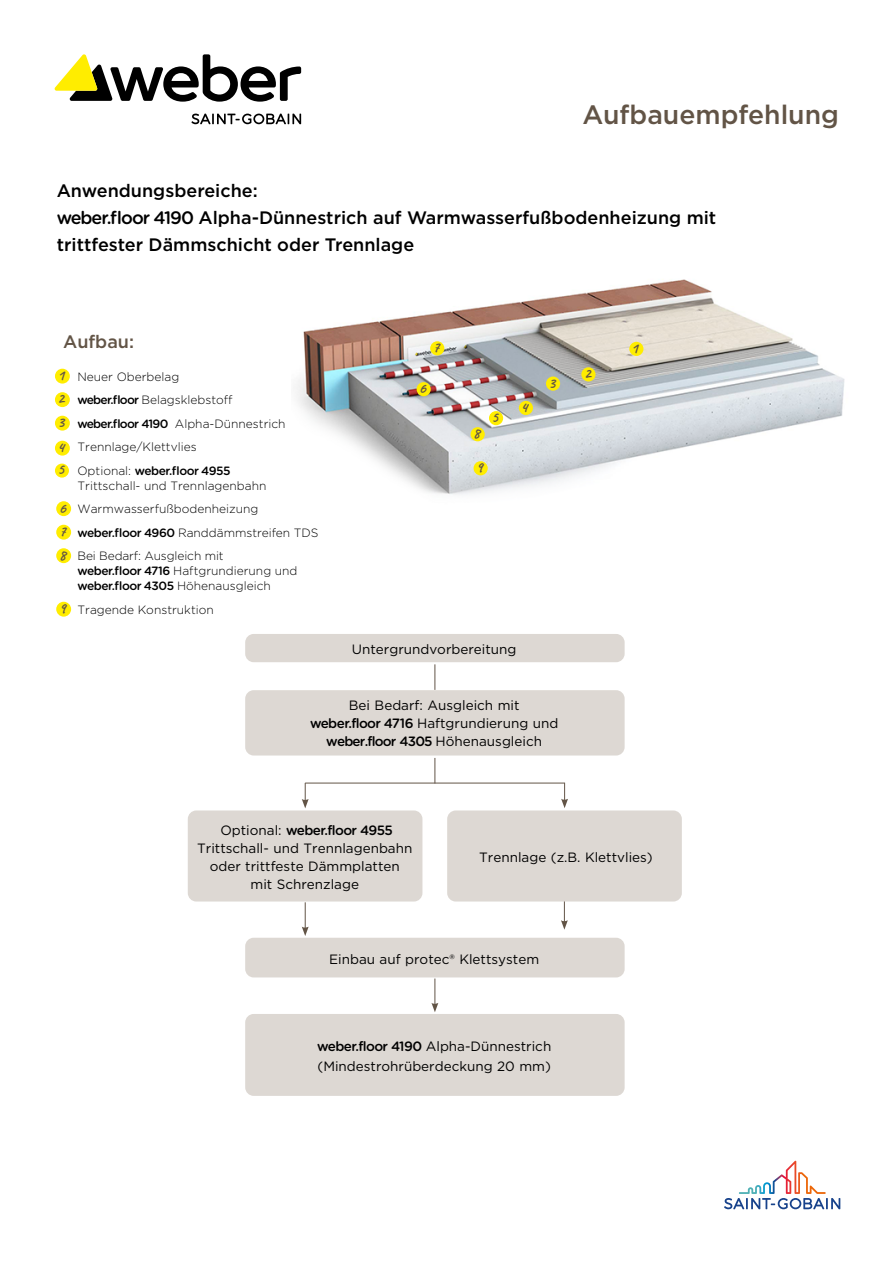
<style>
.page{position:relative;width:893px;height:1263px;background:#fff}
.page>*{position:absolute;margin:0;border:0;box-sizing:border-box;transform-origin:0 0}
.t1{font:500 26.55px "Gotham";color:#625446}
.t2{font:500 18px/26.7px "Gotham";color:#000}
.t3{font:500 18px "Gotham";color:#625446}
.t4{font:700 15px "Caveat";color:#625446}
.t5{font:13.5px/18px "Gotham";color:#000;text-align:center}
.t6{font:500 13.5px "Gotham Rounded";letter-spacing:-.06em;color:#000}
.t7{font:300 12px/23.5px "Gotham";color:#000}
.t8{font:500 12px "Gotham Rounded";letter-spacing:-.04em;color:#000}
.s1{font-family:"Gotham Rounded"}
.s2{font-family:"Gotham Rounded";font-weight:500}
.s3{font-family:"Gotham";font-weight:300}
.s4{font-family:"Caveat";font-weight:700;font-size:15px;color:#625446}
.s5{font-family:"Gotham";font-weight:400}
</style>
<div class="page">
<svg style="left:724px;top:1161px;width:116px;height:48px"></svg>
<svg style="left:191px;top:114px;width:110px;height:10px"></svg>
<svg style="left:54px;top:54px;width:247px;height:48px"></svg>
<svg style="left:561px;top:783px;width:7px;height:25px"></svg>
<svg style="left:561px;top:901px;width:7px;height:29px"></svg>
<div style="left:188px;top:810px;width:234px;height:91px;background:#ddd8d3;border-radius:9px"></div>
<div style="left:245px;top:938px;width:380px;height:39px;background:#ddd8d3;border-radius:9px"></div>
<div style="left:245px;top:1014px;width:380px;height:82px;background:#ddd8d3;border-radius:9px"></div>
<svg style="left:434px;top:758px;width:1px;height:25px"></svg>
<svg style="left:302px;top:902px;width:7px;height:34px"></svg>
<svg style="left:431px;top:978px;width:7px;height:34px"></svg>
<div style="left:245px;top:690px;width:380px;height:65px;background:#ddd8d3;border-radius:9px"></div>
<div style="left:447px;top:810px;width:235px;height:91px;background:#ddd8d3;border-radius:9px"></div>
<svg style="left:302px;top:783px;width:7px;height:25px"></svg>
<hr style="left:305px;top:783px;width:259px;height:1px;background:#625446">
<svg style="left:434px;top:664px;width:1px;height:26px"></svg>
<div style="left:245px;top:634px;width:380px;height:28px;background:#ddd8d3;border-radius:9px"></div>
<img style="left:296px;top:279px;width:549px;height:216px">
<div style="left:519px;top:401px;width:14px;height:14px;background:#ffed00;border-radius:50%"></div>
<div style="left:546px;top:376px;width:14px;height:15px;background:#ffed00;border-radius:50%"></div>
<div style="left:581px;top:367px;width:14px;height:14px;background:#ffed00;border-radius:50%"></div>
<div style="left:629px;top:342px;width:14px;height:14px;background:#ffed00;border-radius:50%"></div>
<div style="left:489px;top:411px;width:14px;height:14px;background:#ffed00;border-radius:50%"></div>
<div style="left:430px;top:341px;width:14px;height:14px;background:#ffed00;border-radius:50%"></div>
<div style="left:474px;top:461px;width:14px;height:14px;background:#ffed00;border-radius:50%"></div>
<div style="left:471px;top:427px;width:14px;height:14px;background:#ffed00;border-radius:50%"></div>
<div style="left:417px;top:382px;width:14px;height:14px;background:#ffed00;border-radius:50%"></div>
<div style="left:55px;top:369px;width:15px;height:15px;background:#ffed00;border-radius:50%"></div>
<div style="left:55px;top:392px;width:15px;height:15px;background:#ffed00;border-radius:50%"></div>
<div style="left:55px;top:416px;width:15px;height:15px;background:#ffed00;border-radius:50%"></div>
<div style="left:55px;top:441px;width:15px;height:15px;background:#ffed00;border-radius:50%"></div>
<div style="left:55px;top:464px;width:14px;height:14px;background:#ffed00;border-radius:50%"></div>
<div style="left:56px;top:501px;width:15px;height:15px;background:#ffed00;border-radius:50%"></div>
<div style="left:56px;top:525px;width:15px;height:15px;background:#ffed00;border-radius:50%"></div>
<div style="left:56px;top:548px;width:15px;height:15px;background:#ffed00;border-radius:50%"></div>
<div style="left:56px;top:602px;width:15px;height:15px;background:#ffed00;border-radius:50%"></div>
<h1 class="t1" style="left:582px;top:97px;width:258px">Aufbauempfehlung</h1>
<h2 class="t2" style="left:57px;top:177px;width:661px">Anwendungsbereiche:<br><span class="s1">weber.floor 4190</span> Alpha-Dünnestrich auf Warmwasserfußbodenheizung mit trittfester Dämmschicht oder Trennlage</h2>
<h2 class="t3" style="left:63px;top:329px;width:72px">Aufbau:</h2>
<p class="t7" style="left:77px;top:364px;width:210px">Neuer Oberbelag<br><span class="s2">weber.floor</span> Belagsklebstoff <span class="s2">weber.floor 4190</span> Alpha-Dünnestrich<br>Trennlage/Klettvlies</p>
<p class="t8" style="left:77px;top:462px;width:155px"><span class="s3">Optional:</span> weber.floor 4955</p>
<p class="t7" style="left:59px;top:473px;width:261px;text-indent:19px">Trittschall- und Trennlagenbahn<br><span class="s4">6</span> Warmwasserfußbodenheizung<br><span class="s4">7</span> <span class="s2">weber.floor 4960</span> Randdämmstreifen TDS <span class="s4">8</span> Bei Bedarf: Ausgleich mit</p>
<p class="t7" style="left:77px;top:559px;width:222px"><span class="s2">weber.floor 4716</span> Haftgrundierung und</p>
<p class="t8" style="left:77px;top:577px;width:195px">weber.floor 4305 <span class="s3">Höhenausgleich</span></p>
<p class="t7" style="left:59px;top:597px;width:156px"><span class="s4">9</span> Tragende Konstruktion</p>
<p class="t4" style="left:58px;top:366px;width:8px">1</p>
<p class="t4" style="left:58px;top:389px;width:8px">2</p>
<p class="t4" style="left:58px;top:413px;width:8px">3</p>
<p class="t4" style="left:57px;top:437px;width:8px">4</p>
<p class="t4" style="left:57px;top:460px;width:8px">5</p>
<p class="t4" style="left:433px;top:338px;width:8px">7</p>
<p class="t4" style="left:419px;top:379px;width:9px">6</p>
<p class="t4" style="left:473px;top:424px;width:8px">8</p>
<p class="t4" style="left:491px;top:408px;width:8px">5</p>
<p class="t4" style="left:476px;top:458px;width:8px">9</p>
<p class="t4" style="left:521px;top:398px;width:8px">4</p>
<p class="t4" style="left:548px;top:374px;width:8px">3</p>
<p class="t5" style="left:352px;top:640px;width:166px">Untergrundvorbereitung</p>
<p class="t5" style="left:310px;top:696px;width:250px">Bei Bedarf: Ausgleich mit<br><span class="s2">weber.floor 4716</span> Haftgrundierung und</p>
<p class="t6" style="left:326px;top:732px;width:217px">weber.floor 4305 <span class="s5">Höhenausgleich</span></p>
<p class="t4" style="left:584px;top:364px;width:8px">2</p>
<p class="t4" style="left:631px;top:339px;width:8px">1</p>
<p class="t6" style="left:220px;top:821px;width:174px"><span class="s5">Optional:</span> weber.floor 4955</p>
<p class="t5" style="left:197px;top:839px;width:217px">Trittschall- und Trennlagenbahn oder trittfeste Dämmplatten mit Schrenzlage</p>
<p class="t5" style="left:479px;top:848px;width:175px">Trennlage (z.B. Klettvlies)</p>
<p class="t5" style="left:329px;top:950px;width:212px">Einbau auf protec® Klettsystem</p>
<p class="t5" style="left:317px;top:1035px;width:236px;line-height:20.2px;text-align:left"><span class="s2">weber.floor 4190</span> Alpha-Dünnestrich (Mindestrohrüberdeckung 20 mm)</p>
</div>
